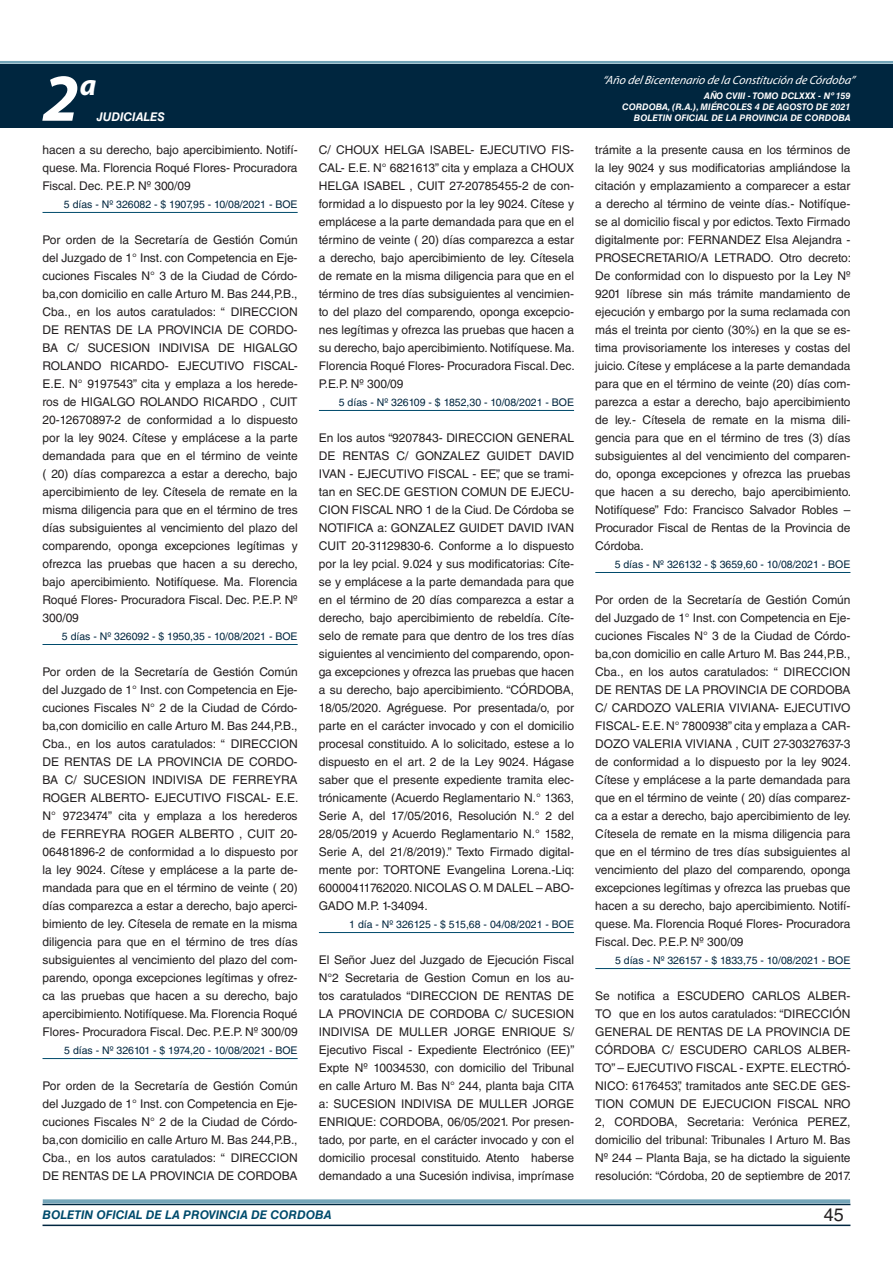
<style>
.page{position:relative;width:893px;height:1263px;background:#fff}
.page>*{position:absolute;margin:0;border:0;box-sizing:border-box;transform-origin:0 0}
.t1{font:italic 700 67.5px "Myriad Pro";color:#fff}
.t2{font:italic 700 30px "Myriad Pro";color:#fff}
.t3{font:18px "Helvetica LT Std";color:#231f20}
.t4{font:12px/18px "Helvetica LT Std";letter-spacing:-.005em;color:#231f20;text-align:justify}
.t5{font:italic 12px "Myriad Pro";color:#fff}
.t6{font:italic 700 12px "Helvetica LT Std";color:#004b6c}
.t7{font:italic 700 12px "Helvetica LT Std";color:#fff}
.t8{font:10.5px "Helvetica LT Std";color:#00263f}
.t9{font:italic 700 9px/10.8px "Helvetica LT Std";color:#fff;text-align:right}
</style>
<div class="page">
<div style="left:0;top:61px;width:893px;height:6px;background:#fff;opacity:.75"></div>
<div style="left:0;top:64px;width:893px;height:64px;background:#00263f"></div>
<hr style="left:43px;top:1224px;width:807px;height:2px;background:#00263f">
<div style="left:42px;top:1198px;width:809px;height:8px;background:#fff;opacity:.75"></div>
<hr style="left:43px;top:212px;width:255px;height:1px;background:#004b6c">
<hr style="left:43px;top:644px;width:255px;height:1px;background:#004b6c">
<hr style="left:43px;top:1058px;width:255px;height:1px;background:#004b6c">
<hr style="left:319px;top:410px;width:255px;height:1px;background:#004b6c">
<hr style="left:319px;top:932px;width:255px;height:1px;background:#004b6c">
<hr style="left:595px;top:572px;width:255px;height:1px;background:#004b6c">
<hr style="left:595px;top:968px;width:255px;height:1px;background:#004b6c">
<p class="t5" style="left:603px;top:72px;width:254px">“Año delBicentenario de la Constitución de Córdoba”</p>
<h1 class="t1" style="left:43px;top:54px;width:38px">2</h1>
<h2 class="t2" style="left:80px;top:66px;width:18px">a</h2>
<p class="t9" style="left:622px;top:91px;width:230px">AÑO CVIII - TOMO DCLXXX - Nº 159<br>CORDOBA, (R.A.), MIÉRCOLES 4 DE AGOSTO DE 2021</p>
<p class="t7" style="left:97px;top:110px;width:70px">JUDICIALES</p>
<p class="t9" style="left:634px;top:112px;width:218px">BOLETIN OFICIAL DE LA PROVINCIA DE CORDOBA</p>
<p class="t4" style="left:43px;top:141px;width:257px">hacen a su derecho, bajo apercibimiento. Notifí&shy;quese. Ma. Florencia Roqué Flores- Procuradora Fiscal. Dec. P.E.P. Nº 300/09</p>
<p class="t8" style="left:64px;top:198px;width:235px">5 días - Nº 326082 - $ 1907,95 - 10/08/2021 - BOE</p>
<p class="t4" style="left:43px;top:231px;width:257px">Por orden de la Secretaría de Gestión Común del Juzgado de 1° Inst. con Competencia en Eje&shy;cuciones Fiscales N° 3 de la Ciudad de Córdo&shy;ba,con domicilio en calle Arturo M. Bas 244,P.B., Cba., en los autos caratulados: “ DIRECCION DE RENTAS DE LA PROVINCIA DE CORDO-BA C/ SUCESION INDIVISA DE HIGALGO ROLANDO RICARDO- EJECUTIVO FISCAL-E.E. N° 9197543” cita y emplaza a los herede&shy;ros de HIGALGO ROLANDO RICARDO , CUIT 20-12670897-2 de conformidad a lo dispuesto por la ley 9024. Cítese y emplácese a la parte demandada para que en el término de veinte ( 20) días comparezca a estar a derecho, bajo apercibimiento de ley. Cítesela de remate en la misma diligencia para que en el término de tres días subsiguientes al vencimiento del plazo del comparendo, oponga excepciones legítimas y ofrezca las pruebas que hacen a su derecho, bajo apercibimiento. Notifíquese. Ma. Florencia Roqué Flores- Procuradora Fiscal. Dec. P.E.P. Nº 300/09</p>
<p class="t8" style="left:62px;top:630px;width:237px">5 días - Nº 326092 - $ 1950,35 - 10/08/2021 - BOE</p>
<p class="t4" style="left:43px;top:663px;width:257px">Por orden de la Secretaría de Gestión Común del Juzgado de 1° Inst. con Competencia en Eje&shy;cuciones Fiscales N° 2 de la Ciudad de Córdo&shy;ba,con domicilio en calle Arturo M. Bas 244,P.B., Cba., en los autos caratulados: “ DIRECCION DE RENTAS DE LA PROVINCIA DE CORDO-BA C/ SUCESION INDIVISA DE FERREYRA ROGER ALBERTO- EJECUTIVO FISCAL- E.E.<br>N° 9723474” cita y emplaza a los herederos de FERREYRA ROGER ALBERTO , CUIT 20- 06481896-2 de conformidad a lo dispuesto por la ley 9024. Cítese y emplácese a la parte de&shy;mandada para que en el término de veinte ( 20) días comparezca a estar a derecho, bajo aperci&shy;bimiento de ley. Cítesela de remate en la misma diligencia para que en el término de tres días subsiguientes al vencimiento del plazo del com&shy;parendo, oponga excepciones legítimas y ofrez&shy;ca las pruebas que hacen a su derecho, bajo apercibimiento. Notifíquese. Ma. Florencia Roqué Flores- Procuradora Fiscal. Dec. P.E.P. Nº 300/09</p>
<p class="t8" style="left:64px;top:1044px;width:235px">5 días - Nº 326101 - $ 1974,20 - 10/08/2021 - BOE</p>
<p class="t4" style="left:43px;top:1077px;width:257px">Por orden de la Secretaría de Gestión Común del Juzgado de 1° Inst. con Competencia en Eje&shy;cuciones Fiscales N° 2 de la Ciudad de Córdo&shy;ba,con domicilio en calle Arturo M. Bas 244,P.B., Cba., en los autos caratulados: “ DIRECCION DE RENTAS DE LA PROVINCIA DE CORDOBA</p>
<p class="t4" style="left:319px;top:141px;width:257px">C/ CHOUX HELGA ISABEL- EJECUTIVO FIS-CAL- E.E. N° 6821613” cita y emplaza a CHOUX HELGA ISABEL , CUIT 27-20785455-2 de con&shy;formidad a lo dispuesto por la ley 9024. Cítese y emplácese a la parte demandada para que en el término de veinte ( 20) días comparezca a estar a derecho, bajo apercibimiento de ley. Cítesela de remate en la misma diligencia para que en el término de tres días subsiguientes al vencimien&shy;to del plazo del comparendo, oponga excepcio&shy;nes legítimas y ofrezca las pruebas que hacen a su derecho, bajo apercibimiento. Notifíquese. Ma.<br>Florencia Roqué Flores- Procuradora Fiscal. Dec.<br>P.E.P. Nº 300/09</p>
<p class="t8" style="left:339px;top:396px;width:237px">5 días - Nº 326109 - $ 1852,30 - 10/08/2021 - BOE</p>
<p class="t4" style="left:319px;top:429px;width:257px">En los autos “9207843- DIRECCION GENERAL DE RENTAS C/ GONZALEZ GUIDET DAVID IVAN - EJECUTIVO FISCAL - EE”, que se trami&shy;tan en SEC.DE GESTION COMUN DE EJECU-CION FISCAL NRO 1 de la Ciud. De Córdoba se NOTIFICA a: GONZALEZ GUIDET DAVID IVAN CUIT 20-31129830-6. Conforme a lo dispuesto por la ley pcial. 9.024 y sus modificatorias: Cíte&shy;se y emplácese a la parte demandada para que en el término de 20 días comparezca a estar a derecho, bajo apercibimiento de rebeldía. Cíte&shy;selo de remate para que dentro de los tres días siguientes al vencimiento del comparendo, opon&shy;ga excepciones y ofrezca las pruebas que hacen a su derecho, bajo apercibimiento. “CÓRDOBA, 18/05/2020. Agréguese. Por presentada/o, por parte en el carácter invocado y con el domicilio procesal constituido. A lo solicitado, estese a lo dispuesto en el art. 2 de la Ley 9024. Hágase saber que el presente expediente tramita elec&shy;trónicamente (Acuerdo Reglamentario N.° 1363, Serie A, del 17/05/2016, Resolución N.° 2 del 28/05/2019 y Acuerdo Reglamentario N.° 1582, Serie A, del 21/8/2019).” Texto Firmado digital&shy;mente por: TORTONE Evangelina Lorena.-Liq:<br>60000411762020. NICOLAS O. M DALEL – ABO-GADO M.P. 1-34094.</p>
<p class="t8" style="left:349px;top:918px;width:226px">1 día - Nº 326125 - $ 515,68 - 04/08/2021 - BOE</p>
<p class="t4" style="left:319px;top:951px;width:257px">El Señor Juez del Juzgado de Ejecución Fiscal N°2 Secretaria de Gestion Comun en los au&shy;tos caratulados “DIRECCION DE RENTAS DE LA PROVINCIA DE CORDOBA C/ SUCESION INDIVISA DE MULLER JORGE ENRIQUE S/ Ejecutivo Fiscal - Expediente Electrónico (EE)” Expte Nº 10034530, con domicilio del Tribunal en calle Arturo M. Bas N° 244, planta baja CITA a: SUCESION INDIVISA DE MULLER JORGE ENRIQUE: CORDOBA, 06/05/2021. Por presen&shy;tado, por parte, en el carácter invocado y con el domicilio procesal constituido. Atento haberse demandado a una Sucesión indivisa, imprímase</p>
<p class="t4" style="left:595px;top:141px;width:257px">trámite a la presente causa en los términos de la ley 9024 y sus modificatorias ampliándose la citación y emplazamiento a comparecer a estar a derecho al término de veinte días.- Notifíque&shy;se al domicilio fiscal y por edictos. Texto Firmado digitalmente por: FERNANDEZ Elsa Alejandra - PROSECRETARIO/A LETRADO. Otro decreto:<br>De conformidad con lo dispuesto por la Ley Nº 9201 líbrese sin más trámite mandamiento de ejecución y embargo por la suma reclamada con más el treinta por ciento (30%) en la que se es&shy;tima provisoriamente los intereses y costas del juicio. Cítese y emplácese a la parte demandada para que en el término de veinte (20) días com&shy;parezca a estar a derecho, bajo apercibimiento de ley.- Cítesela de remate en la misma dili&shy;gencia para que en el término de tres (3) días subsiguientes al del vencimiento del comparen&shy;do, oponga excepciones y ofrezca las pruebas que hacen a su derecho, bajo apercibimiento.<br>Notifíquese” Fdo: Francisco Salvador Robles – Procurador Fiscal de Rentas de la Provincia de Córdoba.</p>
<p class="t8" style="left:615px;top:558px;width:237px">5 días - Nº 326132 - $ 3659,60 - 10/08/2021 - BOE</p>
<p class="t4" style="left:595px;top:591px;width:257px">Por orden de la Secretaría de Gestión Común del Juzgado de 1° Inst. con Competencia en Eje&shy;cuciones Fiscales N° 3 de la Ciudad de Córdo&shy;ba,con domicilio en calle Arturo M. Bas 244,P.B., Cba., en los autos caratulados: “ DIRECCION DE RENTAS DE LA PROVINCIA DE CORDOBA C/ CARDOZO VALERIA VIVIANA- EJECUTIVO FISCAL- E.E. N° 7800938” cita y emplaza a CAR-DOZO VALERIA VIVIANA , CUIT 27-30327637-3 de conformidad a lo dispuesto por la ley 9024.<br>Cítese y emplácese a la parte demandada para que en el término de veinte ( 20) días comparez&shy;ca a estar a derecho, bajo apercibimiento de ley.<br>Cítesela de remate en la misma diligencia para que en el término de tres días subsiguientes al vencimiento del plazo del comparendo, oponga excepciones legítimas y ofrezca las pruebas que hacen a su derecho, bajo apercibimiento. Notifí&shy;quese. Ma. Florencia Roqué Flores- Procuradora Fiscal. Dec. P.E.P. Nº 300/09</p>
<p class="t8" style="left:615px;top:954px;width:237px">5 días - Nº 326157 - $ 1833,75 - 10/08/2021 - BOE</p>
<p class="t4" style="left:595px;top:987px;width:257px">Se notifica a ESCUDERO CARLOS ALBER-TO que en los autos caratulados: “DIRECCIÓN GENERAL DE RENTAS DE LA PROVINCIA DE CÓRDOBA C/ ESCUDERO CARLOS ALBER-TO” – EJECUTIVO FISCAL - EXPTE. ELECTRÓ-NICO: 6176453”, tramitados ante SEC.DE GES-TION COMUN DE EJECUCION FISCAL NRO 2, CORDOBA, Secretaria: Verónica PEREZ, domicilio del tribunal: Tribunales I Arturo M. Bas Nº 244 – Planta Baja, se ha dictado la siguiente resolución: “Córdoba, 20 de septiembre de 2017.</p>
<p class="t6" style="left:43px;top:1208px;width:290px">BOLETIN OFICIAL DE LA PROVINCIA DE CORDOBA</p>
<h3 class="t3" style="left:824px;top:1204px;width:22px">45</h3>
</div>
